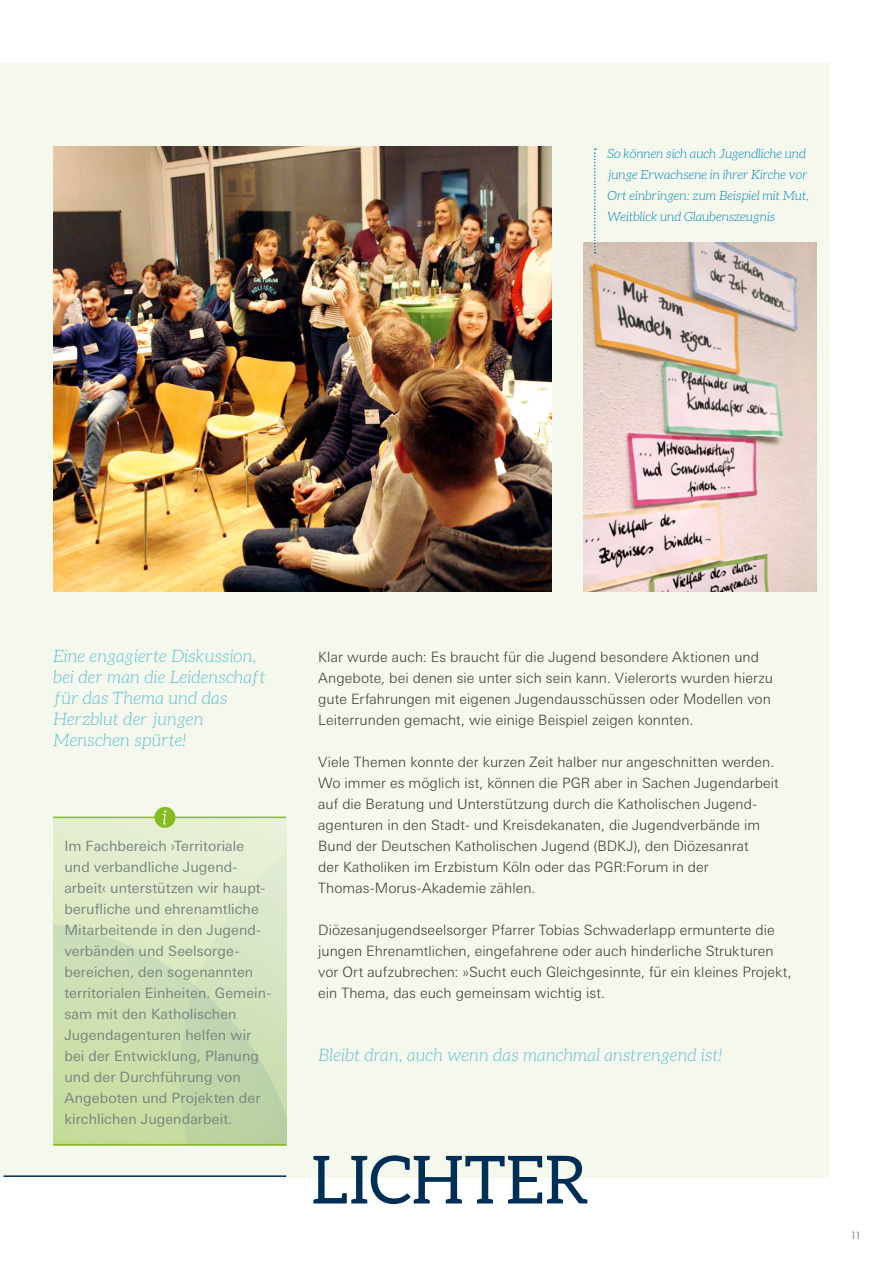
<style>
.page{position:relative;width:893px;height:1263px;background:#fff}
.page>*{position:absolute;margin:0;border:0;box-sizing:border-box;transform-origin:0 0}
.t1{font:66.45px "Aleo";color:#002e55}
.t2{font:italic 300 17.25px/21px "Aleo";letter-spacing:.01em;color:#5dbcd1}
.t3{font:300 14.25px/21px "Linotype Univers Basic";letter-spacing:.005em;color:#3b3b3a}
.t4{font:14.25px/21px "Linotype Univers Basic";letter-spacing:.005em;color:#79887f}
.t5{font:italic 300 12.75px/21px "Aleo";color:#0080b5}
.t6{font:9.75px "Futura";color:#7b7b7a}
</style>
<div class="page">
<div style="left:0;top:64px;width:829px;height:1114px;background:#f5f9ed"></div>
<img style="left:583px;top:242px;width:233px;height:349px">
<div style="left:53px;top:818px;width:91px;height:104px;background:#e2eccc"></div>
<div style="left:144px;top:818px;width:142px;height:104px;background:#e3edd1"></div>
<svg style="left:53px;top:922px;width:233px;height:222px;background:#cbddb1"></svg>
<hr style="left:53px;top:817px;width:233px;height:1px;background:#85bc22">
<hr style="left:53px;top:1144px;width:233px;height:1px;background:#85bc22">
<div style="left:154px;top:807px;width:21px;height:21px;background:#85bc22;border-radius:50%"></div>
<svg style="left:163px;top:810px;width:3px;height:14px"></svg>
<img style="left:53px;top:146px;width:498px;height:445px">
<svg style="left:594px;top:148px;width:2px;height:106px"></svg>
<hr style="left:4px;top:1175px;width:282px;height:2px;background:#002e55">
<p class="t5" style="left:607px;top:143px;width:203px">So können sich auch Jugendliche und junge Erwachsene in ihrer Kirche vor Ort einbringen: zum Beispiel mit Mut, Weitblick und Glaubenszeugnis</p>
<p class="t2" style="left:53px;top:646px;width:214px">Eine engagierte Diskussion, bei der man die Leidenschaft für das Thema und das<br>Herzblut der jungen<br>Menschen spürte!</p>
<p class="t4" style="left:64px;top:835px;width:208px">Im Fachbereich ›Territoriale und verbandliche Jugend&shy;arbeit‹ unterstützen wir haupt&shy;berufliche und ehrenamtliche<br>Mitarbeitende in den Jugend&shy;verbänden und Seelsorge&shy;bereichen, den sogenannten territorialen Einheiten. Gemein&shy;sam mit den Katholischen<br>Jugendagenturen helfen wir bei der Entwicklung, Planung und der Durchführung von<br>Angeboten und Projekten der kirchlichen Jugendarbeit.</p>
<p class="t3" style="left:318px;top:647px;width:456px">Klar wurde auch: Es braucht für die Jugend besondere Aktionen und Angebote, bei denen sie unter sich sein kann. Vielerorts wurden hierzu gute Erfahrungen mit eigenen Jugendausschüssen oder Modellen von Leiterrunden gemacht, wie einige Beispiel zeigen konnten.</p>
<p class="t3" style="left:318px;top:752px;width:462px">Viele Themen konnte der kurzen Zeit halber nur angeschnitten werden.<br>Wo immer es möglich ist, können die PGR aber in Sachen Jugendarbeit auf die Beratung und Unterstützung durch die Katholischen Jugend&shy;agenturen in den Stadt- und Kreisdekanaten, die Jugendverbände im Bund der Deutschen Katholischen Jugend (BDKJ), den Diözesanrat<br>der Katholiken im Erzbistum Köln oder das PGR:Forum in der Thomas-Morus-Akademie zählen.</p>
<p class="t3" style="left:318px;top:920px;width:475px">Diözesanjugendseelsorger Pfarrer Tobias Schwaderlapp ermunterte die jungen Ehrenamtlichen, eingefahrene oder auch hinderliche Strukturen vor Ort aufzubrechen: »Sucht euch Gleichgesinnte, für ein kleines Projekt, ein Thema, das euch gemeinsam wichtig ist.</p>
<p class="t2" style="left:318px;top:1045px;width:406px">Bleibt dran, auch wenn das manchmal anstrengend ist!</p>
<h1 class="t1" style="left:311px;top:1142px;width:280px">LICHTER</h1>
<p class="t6" style="left:850px;top:1228px;width:12px">11</p>
</div>
